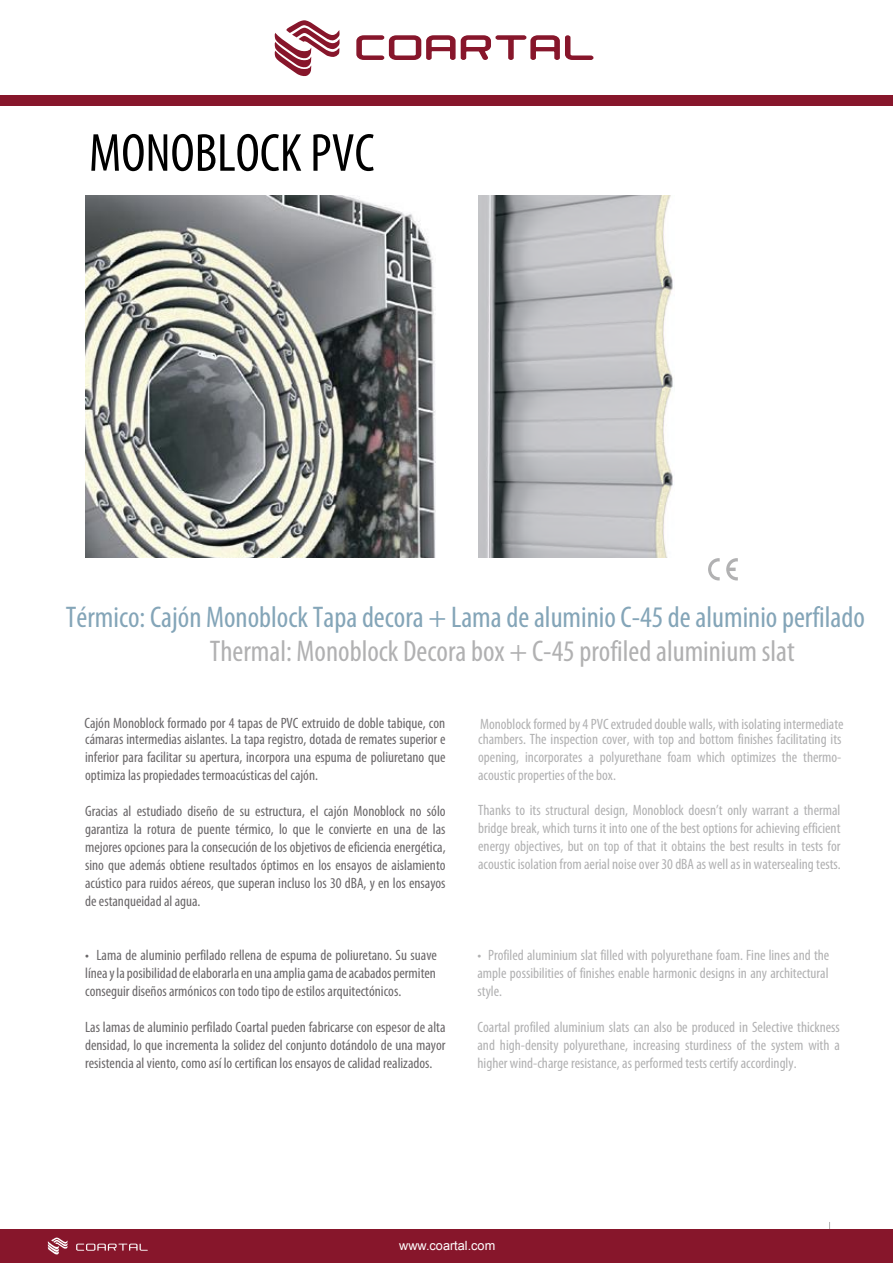
<style>
.page{position:relative;width:893px;height:1263px;background:#fff}
.page>*{position:absolute;margin:0;border:0;box-sizing:border-box;transform-origin:0 0}
.t1{font:condensed 54px "Myriad Pro";color:#000}
.t2{font:condensed 30px "Myriad Pro";color:#84a5b8}
.t3{font:condensed 30px "Myriad Pro";color:#b1b1b2}
.t4{font:condensed 15px/18px "Myriad Pro";color:#6a6769;text-align:justify}
.t5{font:condensed 15px/18px "Myriad Pro";color:#b1b1b2;text-align:justify}
.t6{font:12.75px "Arial";color:#fff}
</style>
<div class="page">
<hr style="left:829px;top:1222px;width:1px;height:41px;background:#b1b1b2">
<svg style="left:708px;top:558px;width:12px;height:22px"></svg>
<svg style="left:726px;top:558px;width:12px;height:22px"></svg>
<img style="left:478px;top:196px;width:195px;height:361px">
<img style="left:85px;top:196px;width:351px;height:361px">
<svg style="left:274px;top:20px;width:66px;height:57px"></svg>
<svg style="left:356px;top:35px;width:238px;height:25px"></svg>
<div style="left:0;top:96px;width:893px;height:10px;background:#87162b"></div>
<div style="left:1px;top:1229px;width:892px;height:34px;background:#87162b"></div>
<svg style="left:48px;top:1237px;width:20px;height:17px"></svg>
<svg style="left:76px;top:1243px;width:72px;height:8px"></svg>
<h1 class="t1" style="left:89px;top:120px;width:287px">MONOBLOCK PVC</h1>
<h2 class="t2" style="left:66px;top:599px;width:800px">Térmico: Cajón Monoblock Tapa decora + Lama de aluminio C-45 de aluminio perfilado</h2>
<h2 class="t3" style="left:210px;top:633px;width:586px">Thermal: Monoblock Decora box + C-45 profiled aluminium slat</h2>
<p class="t4" style="left:84px;top:715px;width:363px;line-height:15.8px">Cajón Monoblock formado por 4 tapas de PVC extruido de doble tabique, con cámaras intermedias aislantes. La tapa registro, dotada de remates superior e</p>
<p class="t4" style="left:85px;top:747px;width:362px">inferior para facilitar su apertura, incorpora una espuma de poliuretano que optimiza las propiedades termoacústicas del cajón.</p>
<p class="t4" style="left:85px;top:801px;width:362px">Gracias al estudiado diseño de su estructura, el cajón Monoblock no sólo garantiza la rotura de puente térmico, lo que le convierte en una de las mejores opciones para la consecución de los objetivos de eficiencia energética, sino que además obtiene resultados óptimos en los ensayos de aislamiento acústico para ruidos aéreos, que superan incluso los 30 dBA, y en los ensayos de estanqueidad al agua.</p>
<p class="t4" style="left:85px;top:945px;width:353px">• Lama de aluminio perfilado rellena de espuma de poliuretano. Su suave línea y la posibilidad de elaborarla en una amplia gama de acabados permiten conseguir diseños armónicos con todo tipo de estilos arquitectónicos.</p>
<p class="t4" style="left:85px;top:1017px;width:362px">Las lamas de aluminio perfilado Coartal pueden fabricarse con espesor de alta densidad, lo que incrementa la solidez del conjunto dotándolo de una mayor resistencia al viento, como así lo certifican los ensayos de calidad realizados.</p>
<p class="t5" style="left:478px;top:717px;width:367px;line-height:14.5px">Monoblockformed by 4 PVC extruded double walls, with isolating intermediate chambers. The inspection cover, with top and bottom finishes facilitating its</p>
<p class="t5" style="left:478px;top:747px;width:365px">opening, incorporates a polyurethane foam which optimizes the thermo&shy;acoustic properties of the box.</p>
<p class="t5" style="left:478px;top:801px;width:364px">Thanks to its structural design, Monoblock doesn’t only warrant a thermal bridge break, which turns it into one of the best options for achieving efficient energy objectives, but on top of that it obtains the best results in tests for acoustic isolation from aerial noise over 30 dBA as well as in watersealing tests.</p>
<p class="t5" style="left:477px;top:946px;width:353px">• Profiled aluminium slat filled with polyurethane foam. Fine lines and the ample possibilities of finishes enable harmonic designs in any architectural style.</p>
<p class="t5" style="left:477px;top:1018px;width:364px">Coartal profiled aluminium slats can also be produced in Selective thickness and high-density polyurethane, increasing sturdiness of the system with a higher wind-charge resistance, as performed tests certify accordingly.</p>
<p class="t6" style="left:399px;top:1237px;width:97px">www.coartal.com</p>
</div>
